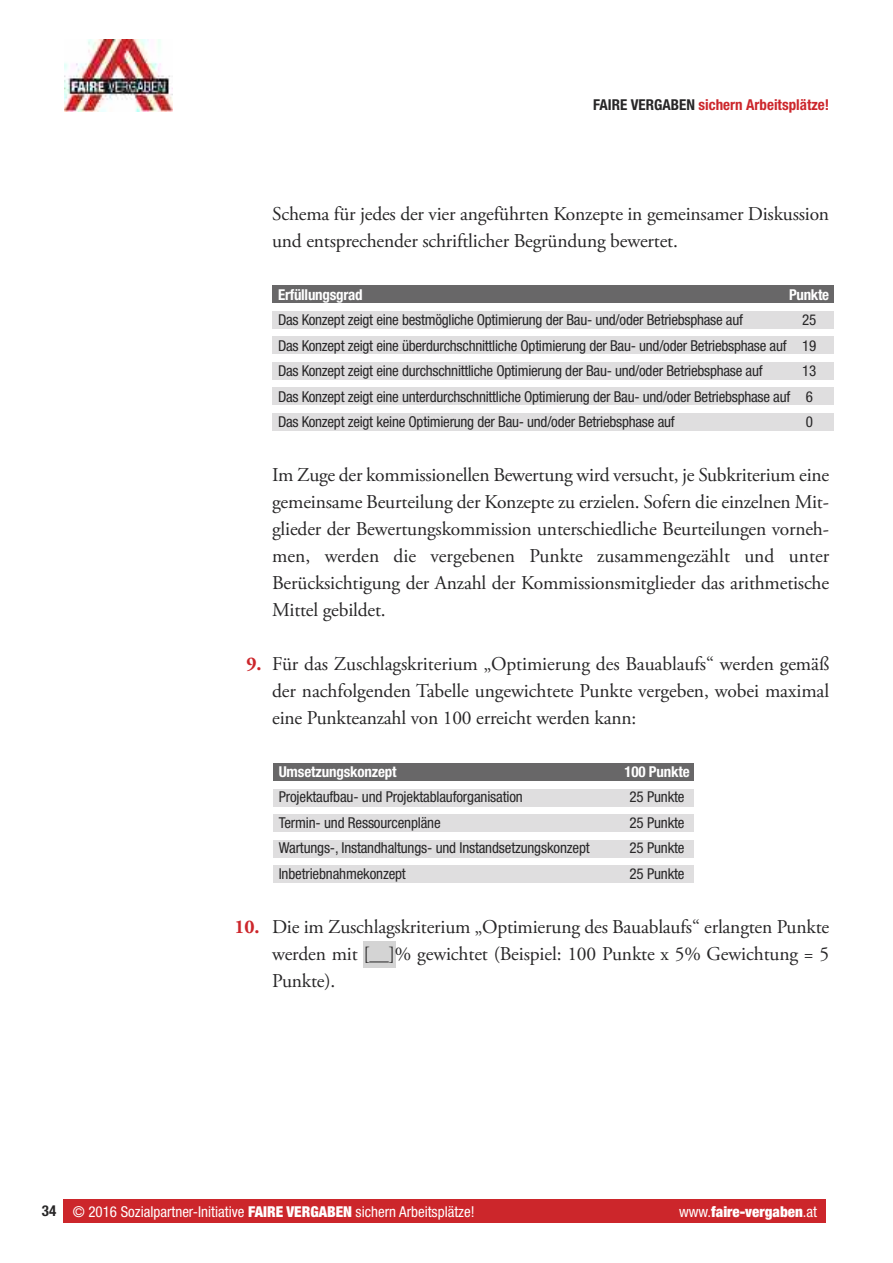
<style>
.page{position:relative;width:893px;height:1263px;background:#fff}
.page>*{position:absolute;margin:0;border:0;box-sizing:border-box;transform-origin:0 0}
.t1{font:19.5px/27px "Adobe Garamond Pro";letter-spacing:-.01em;color:#272627;text-align:justify}
.t2{font:condensed 15px/25.5px "Helvetica Neue";letter-spacing:-.015em;color:#272627;text-align:justify}
.t3{font:condensed 15px "Helvetica Neue";color:#fff}
.t4{font:700 condensed 15px "Helvetica Neue";letter-spacing:-.01em;color:#fff}
.t5{font:700 condensed 15px "Helvetica Neue";color:#cc262b}
.t6{font:900 condensed 15px "Helvetica Neue";color:#fff}
.t7{font:700 condensed 15px "Helvetica Neue";color:#272627}
.s1{color:#272627}
.s2{font-weight:700;color:#cc262b}
.s3{font-weight:900}
.s4{font-weight:400}
</style>
<div class="page">
<div style="left:364px;top:941px;width:32px;height:26px;background:#d4d4d4"></div>
<div style="left:274px;top:764px;width:420px;height:17px;background:#686768"></div>
<div style="left:274px;top:789px;width:420px;height:17px;background:#dfdedf"></div>
<div style="left:274px;top:815px;width:420px;height:17px;background:#dfdedf"></div>
<div style="left:274px;top:840px;width:420px;height:17px;background:#dfdedf"></div>
<div style="left:274px;top:866px;width:420px;height:17px;background:#dfdedf"></div>
<div style="left:273px;top:286px;width:561px;height:17px;background:#686768"></div>
<div style="left:273px;top:311px;width:561px;height:17px;background:#dfdedf"></div>
<div style="left:273px;top:337px;width:561px;height:17px;background:#dfdedf"></div>
<div style="left:273px;top:362px;width:561px;height:17px;background:#dfdedf"></div>
<div style="left:273px;top:388px;width:561px;height:17px;background:#dfdedf"></div>
<div style="left:273px;top:413px;width:561px;height:17px;background:#dfdedf"></div>
<div style="left:64px;top:1199px;width:762px;height:24px;background:#cc262b"></div>
<img style="left:64px;top:39px;width:109px;height:72px">
<p class="t5" style="left:593px;top:99px;width:238px"><span class="s1">FAIRE VERGABEN</span> sichern Arbeitsplätze!</p>
<p class="t1" style="left:272px;top:202px;width:559px">Schema für jedes der vier angeführten Konzepte in gemeinsamer Diskussion und entsprechender schriftlicher Begründung bewertet.</p>
<p class="t4" style="left:278px;top:289px;width:86px">Erfüllungsgrad</p>
<p class="t4" style="left:789px;top:289px;width:42px">Punkte</p>
<p class="t2" style="left:278px;top:308px;width:466px">Das Konzept zeigt eine bestmögliche Optimierung der Bau- und/oder Betriebsphase auf</p>
<p class="t2" style="left:278px;top:308px;width:540px;text-indent:524px">25<br>Das Konzept zeigt eine überdurchschnittliche Optimierung der Bau- und/oder Betriebsphase auf 19<br>Das Konzept zeigt eine durchschnittliche Optimierung der Bau- und/oder Betriebsphase auf</p>
<p class="t2" style="left:278px;top:359px;width:540px;text-align:left;text-indent:524px">13<br>Das Konzept zeigt eine unterdurchschnittliche Optimierung der Bau- und/oder Betriebsphase auf 6<br>Das Konzept zeigt keine Optimierung der Bau- und/oder Betriebsphase auf</p>
<p class="t2" style="left:806px;top:410px;width:9px">0</p>
<p class="t1" style="left:272px;top:463px;width:559px">Im Zuge der kommissionellen Bewertung wird versucht, je Subkriterium eine gemeinsame Beurteilung der Konzepte zu erzielen. Sofern die einzelnen Mit&shy;glieder der Bewertungskommission unterschiedliche Beurteilungen vorneh&shy;men, werden die vergebenen Punkte zusammengezählt und unter Berücksichtigung der Anzahl der Kommissionsmitglieder das arithmetische Mittel gebildet.</p>
<p class="t1" style="left:272px;top:652px;width:559px;text-indent:-26px"><span class="s2">9.</span> Für das Zuschlagskriterium „Optimierung des Bauablaufs“ werden gemäß der nachfolgenden Tabelle ungewichtete Punkte vergeben, wobei maximal eine Punkteanzahl von 100 erreicht werden kann:</p>
<p class="t4" style="left:279px;top:766px;width:120px">Umsetzungskonzept</p>
<p class="t4" style="left:624px;top:766px;width:67px">100 Punkte</p>
<p class="t2" style="left:279px;top:785px;width:246px">Projektaufbau- und Projektablauforganisation</p>
<p class="t2" style="left:629px;top:785px;width:57px">25 Punkte</p>
<p class="t2" style="left:279px;top:811px;width:163px">Termin- und Ressourcenpläne</p>
<p class="t2" style="left:629px;top:811px;width:57px">25 Punkte</p>
<p class="t2" style="left:279px;top:836px;width:312px">Wartungs-, Instandhaltungs- und Instandsetzungskonzept</p>
<p class="t2" style="left:629px;top:836px;width:57px">25 Punkte</p>
<p class="t2" style="left:279px;top:862px;width:129px">Inbetriebnahmekonzept</p>
<p class="t2" style="left:629px;top:862px;width:57px">25 Punkte</p>
<p class="t1" style="left:272px;top:915px;width:559px;text-indent:-37px"><span class="s2">10.</span> Die im Zuschlagskriterium „Optimierung des Bauablaufs“ erlangten Punkte werden mit [__]% gewichtet (Beispiel: 100 Punkte x 5% Gewichtung = 5<br>Punkte).</p>
<p class="t7" style="left:42px;top:1205px;width:16px">34</p>
<p class="t3" style="left:73px;top:1206px;width:403px">© 2016 Sozialpartner-Initiative <span class="s3">FAIRE VERGABEN</span> sichern Arbeitsplätze!</p>
<p class="t6" style="left:679px;top:1206px;width:140px"><span class="s4">www.</span>faire-vergaben<span class="s4">.at</span></p>
</div>
